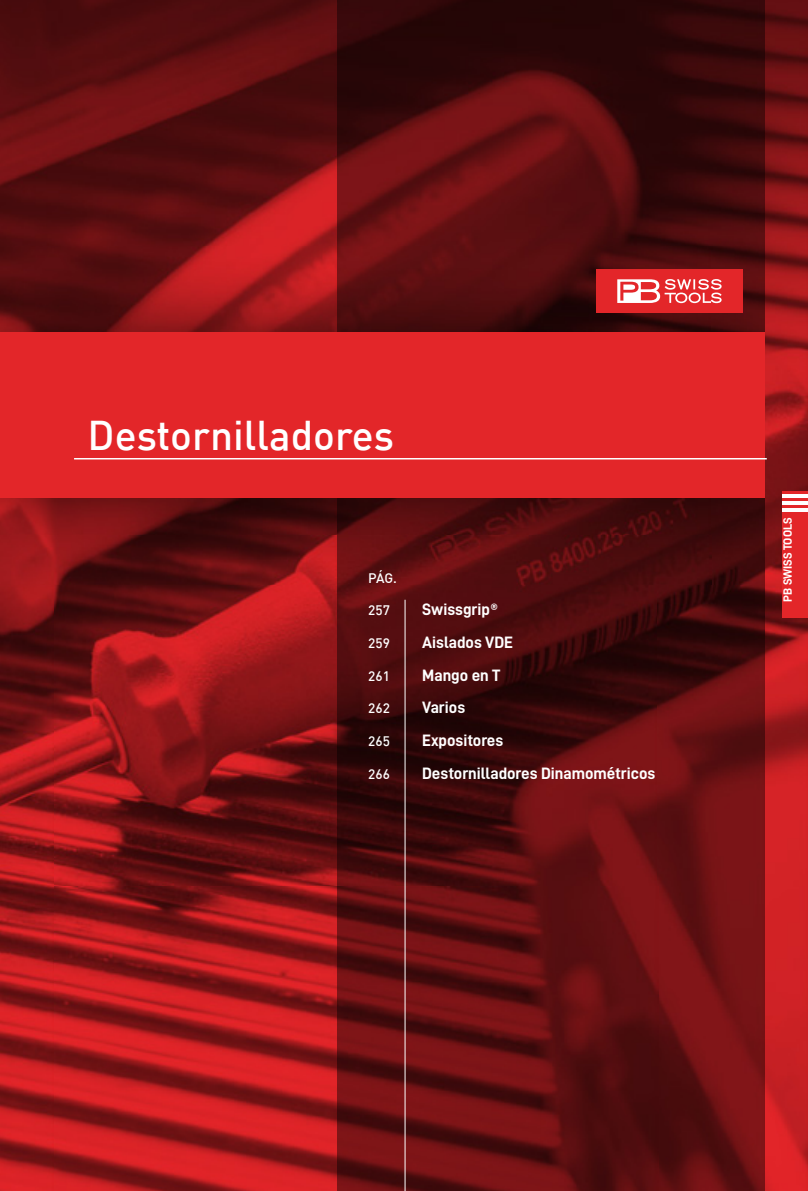
<style>
.page{position:relative;width:808px;height:1191px;background:#fff}
.page>*{position:absolute;margin:0;border:0;box-sizing:border-box;transform-origin:0 0}
.Título_índice_famili{font:500 40.65px "DIN";color:#fff}
.Índice_interno_famil{font:16.5px "D DIN Bold";color:#fff}
.Índice_interno_famil-2{font:500 13.5px "DIN";color:#fff}
.t1{font:12px "D DIN Bold";color:#fff}
</style>
<div class="page">
<img style="left:0;top:0;width:338px;height:246px">
<img style="left:764px;top:0;width:44px;height:1191px">
<img style="left:0;top:584px;width:55px;height:607px">
<img style="left:55px;top:584px;width:709px;height:607px">
<img style="left:385px;top:1151px;width:331px;height:40px">
<img style="left:338px;top:0;width:426px;height:246px">
<img style="left:0;top:246px;width:764px;height:338px">
<div style="left:0;top:333px;width:764px;height:165px;background:#e32629"></div>
<div style="left:596px;top:269px;width:147px;height:44px;background:#e32629"></div>
<svg style="left:617px;top:279px;width:105px;height:24px"></svg>
<hr style="left:74px;top:458px;width:693px;height:1px;background:#fff">
<hr style="left:405px;top:600px;width:1px;height:591px;background:#fff">
<div style="left:782px;top:491px;width:26px;height:126px;background:#e32629"></div>
<hr style="left:782px;top:494px;width:26px;height:3px;background:#fff">
<hr style="left:782px;top:501px;width:26px;height:3px;background:#fff">
<hr style="left:782px;top:509px;width:26px;height:3px;background:#fff">
<p class="Título_índice_famili" style="left:88px;top:409px;width:308px">Destornilladores</p>
<p class="Índice_interno_famil-2" style="left:368px;top:569px;width:30px">PÁG.</p>
<p class="Índice_interno_famil-2" style="left:368px;top:602px;width:23px">257</p>
<p class="Índice_interno_famil" style="left:422px;top:600px;width:77px">Swissgrip®</p>
<p class="Índice_interno_famil-2" style="left:368px;top:634px;width:23px">259</p>
<p class="Índice_interno_famil" style="left:422px;top:633px;width:92px">Aislados VDE</p>
<p class="Índice_interno_famil-2" style="left:368px;top:667px;width:23px">261</p>
<p class="Índice_interno_famil" style="left:422px;top:666px;width:80px">Mango en T</p>
<p class="Índice_interno_famil-2" style="left:368px;top:700px;width:23px">262</p>
<p class="Índice_interno_famil" style="left:422px;top:698px;width:44px">Varios</p>
<p class="Índice_interno_famil-2" style="left:368px;top:732px;width:23px">265</p>
<p class="Índice_interno_famil" style="left:422px;top:731px;width:83px">Expositores</p>
<p class="Índice_interno_famil-2" style="left:368px;top:765px;width:23px">266</p>
<p class="Índice_interno_famil" style="left:422px;top:764px;width:235px">Destornilladores Dinamométricos</p>
<p class="t1" style="left:781px;top:602px;width:86px;rotate:-90deg">PB SWISS TOOLS</p>
</div>
